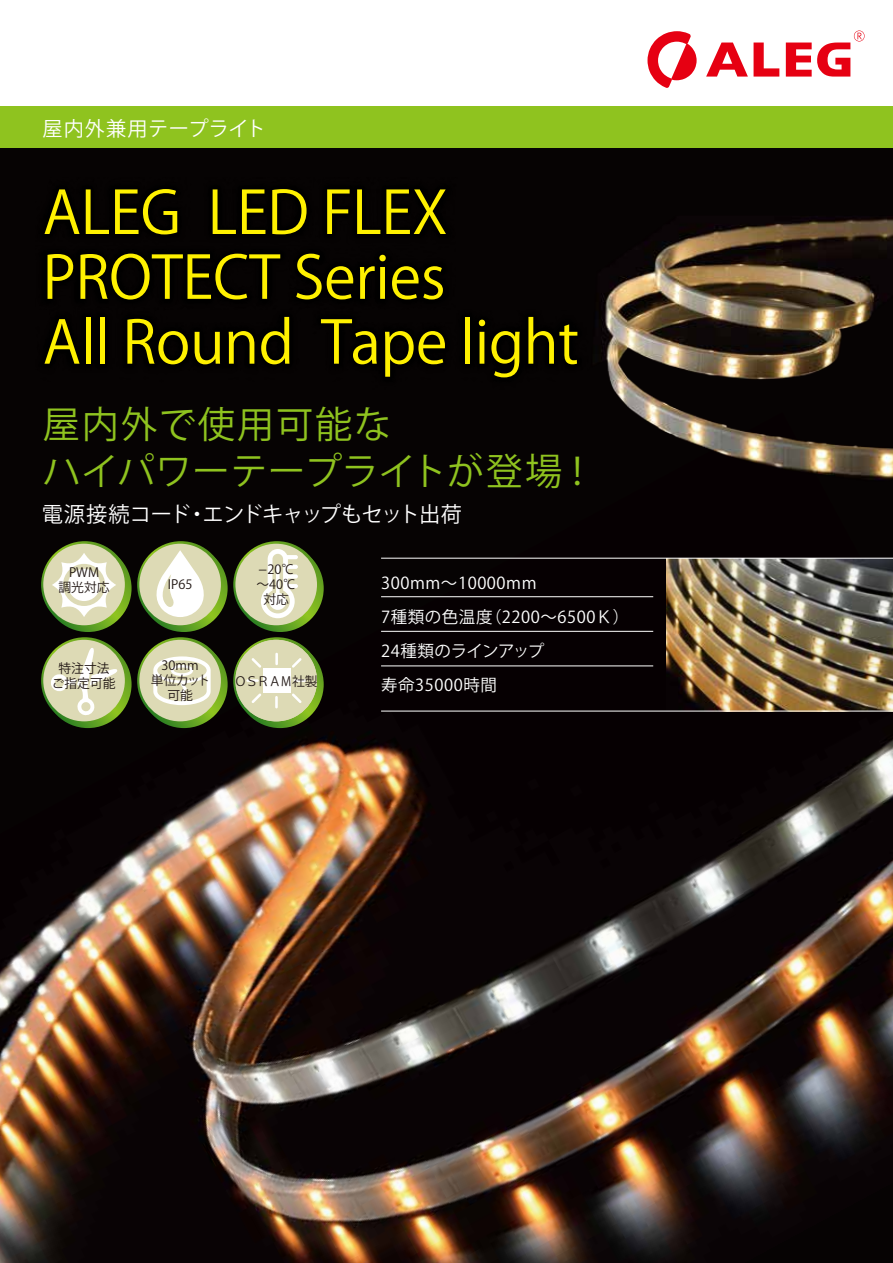
<style>
.page{position:relative;width:893px;height:1263px;background:#fff}
.page>*{position:absolute;margin:0;border:0;box-sizing:border-box;transform-origin:0 0}
.t1{font:58.5px/64.8px "ATC 4 d 4231303142 ff 0 b 48656 c 766574696361898 b 51 fa 30577528";letter-spacing:-.005em;color:#fff100}
.t2{font:37.2px/46.8px "ATC 4 d 4231303142 ff 0 b 48656 c 766574696361898 b 51 fa 30577528";letter-spacing:.02em;color:#8fc31f}
.t3{font:21.3px "Gothic MB101 Pro Medium 83 pv RKSJ H";letter-spacing:-.035em;color:#fff}
.t4{font:20.25px "Gothic MB101 Pro Medium 83 pv RKSJ H";letter-spacing:.025em;color:#fff}
.t5{font:16.5px/34px "Gothic MB101 Pro De Bold 83 pv RKSJ H";letter-spacing:.035em;color:#fff}
.t6{font:12.75px/15.1px "Gothic MB101 Pro De Bold 83 pv RKSJ H";color:#221815;text-align:center}
.t7{font:12.75px/15.1px "Gothic MB101 Pro De Bold 83 pv RKSJ H";color:#221815;text-align:center;scale:2.15 1}
.t8{font:12.75px "Gothic MB101 Pro De Bold 83 pv RKSJ H";letter-spacing:-.05em;color:#221815;scale:.95 1}
</style>
<div class="page">
<div style="left:0;top:147px;width:893px;height:1116px;background:#060303"></div>
<img style="left:0;top:541px;width:893px;height:722px">
<div style="left:0;top:106px;width:893px;height:41px;background:#8fc31f"></div>
<svg style="left:706px;top:43px;width:73px;height:34px"></svg>
<svg style="left:647px;top:31px;width:50px;height:57px"></svg>
<svg style="left:786px;top:31px;width:78px;height:46px"></svg>
<img style="left:587px;top:216px;width:306px;height:344px">
<svg style="left:44px;top:545px;width:88px;height:87px"></svg>
<svg style="left:41px;top:541px;width:88px;height:88px"></svg>
<div style="left:43px;top:544px;width:82px;height:81px;background:#dddab5;border-radius:50%"></div>
<svg style="left:52px;top:553px;width:64px;height:64px"></svg>
<svg style="left:140px;top:545px;width:88px;height:87px"></svg>
<svg style="left:137px;top:541px;width:88px;height:88px"></svg>
<div style="left:139px;top:544px;width:82px;height:81px;background:#dddab5;border-radius:50%"></div>
<svg style="left:153px;top:550px;width:54px;height:67px"></svg>
<svg style="left:236px;top:545px;width:88px;height:87px"></svg>
<svg style="left:233px;top:541px;width:88px;height:88px"></svg>
<div style="left:235px;top:544px;width:82px;height:81px;background:#dddab5;border-radius:50%"></div>
<svg style="left:261px;top:549px;width:37px;height:69px"></svg>
<svg style="left:44px;top:641px;width:88px;height:87px"></svg>
<svg style="left:41px;top:637px;width:88px;height:88px"></svg>
<div style="left:43px;top:640px;width:82px;height:81px;background:#dddab5;border-radius:50%"></div>
<svg style="left:50px;top:647px;width:68px;height:69px"></svg>
<svg style="left:140px;top:641px;width:88px;height:87px"></svg>
<svg style="left:137px;top:637px;width:88px;height:88px"></svg>
<div style="left:139px;top:640px;width:82px;height:81px;background:#dddab5;border-radius:50%"></div>
<svg style="left:153px;top:656px;width:58px;height:49px"></svg>
<svg style="left:236px;top:641px;width:88px;height:87px"></svg>
<svg style="left:233px;top:637px;width:88px;height:88px"></svg>
<div style="left:235px;top:640px;width:82px;height:81px;background:#dddab5;border-radius:50%"></div>
<div style="left:263px;top:668px;width:27px;height:25px;background:#fff"></div>
<svg style="left:294px;top:679px;width:12px;height:3px"></svg>
<svg style="left:252px;top:658px;width:9px;height:10px"></svg>
<svg style="left:275px;top:653px;width:3px;height:12px"></svg>
<svg style="left:292px;top:658px;width:10px;height:10px"></svg>
<svg style="left:246px;top:679px;width:13px;height:3px"></svg>
<svg style="left:292px;top:693px;width:10px;height:10px"></svg>
<svg style="left:275px;top:696px;width:3px;height:12px"></svg>
<svg style="left:252px;top:693px;width:9px;height:10px"></svg>
<img style="left:587px;top:216px;width:11px;height:173px">
<img style="left:666px;top:559px;width:227px;height:152px">
<hr style="left:381px;top:596px;width:272px;height:1px;background:#fff">
<hr style="left:381px;top:631px;width:272px;height:1px;background:#fff">
<hr style="left:381px;top:666px;width:272px;height:1px;background:#fff">
<hr style="left:381px;top:558px;width:512px;height:1px;background:#fff">
<hr style="left:381px;top:711px;width:512px;height:1px;background:#fff">
<p class="t4" style="left:43px;top:118px;width:225px">屋内外兼用テープライト</p>
<h1 class="t1" style="left:43px;top:181px;width:538px">ALEG LED FLEX<br>PROTECT Series<br>All Round Tape light</h1>
<h2 class="t2" style="left:43px;top:402px;width:555px">屋内外で使用可能な<br>ハイパワーテープライトが登場！</h2>
<p class="t3" style="left:42px;top:503px;width:422px">電源接続コード・エンドキャップもセット出荷</p>
<p class="t6" style="left:59px;top:565px;width:53px">PWM<br>調光対応</p>
<p class="t6" style="left:168px;top:577px;width:26px">IP65</p>
<p class="t6" style="left:52px;top:661px;width:65px">特注寸法ご指定可能</p>
<p class="t6" style="left:151px;top:658px;width:61px">30mm<br>単位カット可能</p>
<p class="t7" style="left:256px;top:562px;width:20px">-20℃～40℃対応</p>
<p class="t8" style="left:234px;top:674px;width:89px">ＯＳＲＡＭ社製</p>
<p class="t5" style="left:381px;top:566px;width:250px">300mm～10000mm<br>7種類の色温度（2200～6500Ｋ）<br>24種類のラインアップ<br>寿命35000時間</p>
</div>
